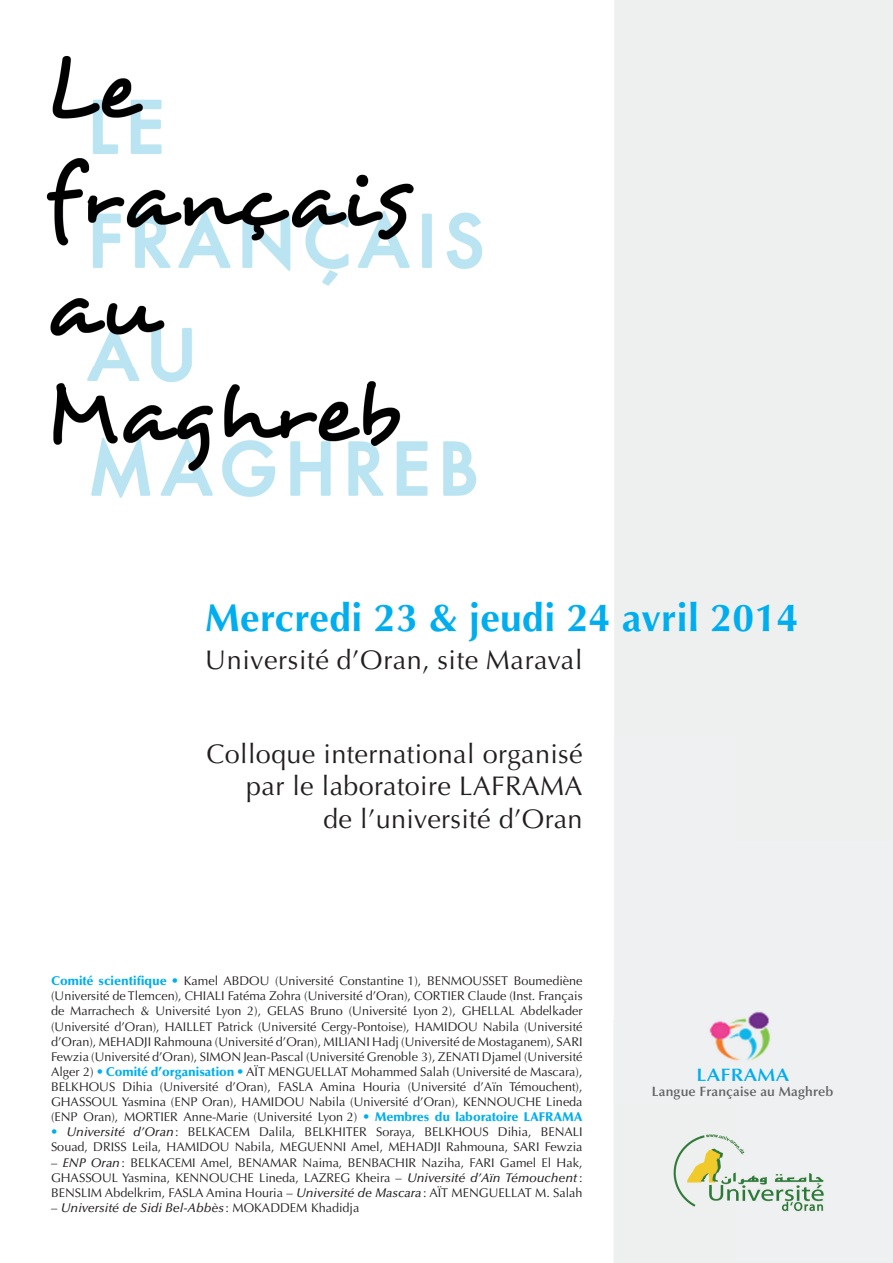
<style>
.page{position:relative;width:893px;height:1263px;background:#fff}
.page>*{position:absolute;margin:0;border:0;box-sizing:border-box;transform-origin:0 0}
.t1{font:700 39px "Optima LT Std";letter-spacing:.01em;color:#00aeef}
.t2{font:27px/32.4px "Optima LT Std";letter-spacing:.01em;color:#231f20;text-align:right}
.t3{font:600 18px "Optima LT Std";letter-spacing:.025em;color:#00aeef;scale:1.1 1}
.t4{font:600 13.5px "Optima LT Std";letter-spacing:.01em;color:#616164}
.t5{font:12.6px/15.1px "Optima LT Std";color:#231f20;text-align:justify}
.t6{font:italic 500 12.6px "Optima LT Std";color:#231f20}
.s1{font-weight:900;color:#00aeef}
.s2{font-weight:500;font-style:italic}
.s3{font-weight:400;font-style:normal}
</style>
<div class="page">
<img style="left:46px;top:0;width:847px;height:1263px">
<h1 class="t1" style="left:205px;top:595px;width:595px">Mercredi 23 &amp; jeudi 24 avril 2014</h1>
<h2 class="t2" style="left:205px;top:644px;width:379px">Université d’Oran, site Maraval</h2>
<h2 class="t2" style="left:207px;top:738px;width:377px">Colloque international organisé par le laboratoire LAFRAMA<br>de l’université d’Oran</h2>
<p class="t5" style="left:51px;top:973px;width:533px"><span class="s1">Comité scientifique •</span> Kamel ABDOU (Université Constantine 1), BENMOUSSET Boumediène (Uni versité de Tlemcen), CHIALI Fatéma Zohra (Université d’Oran), CORTIER Claude (Inst. Français de Marrachech &amp; Université Lyon 2), GELAS Bruno (Université Lyon 2), GHELLAL Abdelkader (Université d’Oran), HAILLET Patrick (Université Cergy-Pontoise), HAMIDOU Nabila (Université d’Oran), MEHADJI Rahmouna (Université d’Oran), MILIANI Hadj (Université de Mostaganem), SARI Fewzia (Université d’Oran), SIMON Jean-Pascal (Université Grenoble 3), ZENATI Djamel (Université Alger 2) <span class="s1">• Comité d’organisation •</span> AÏT MENGUELLAT Mohammed Salah (Université de Mascara), BELKHOUS Dihia (Université d’Oran), FASLA Amina Houria (Université d’Aïn Témouchent), GHASSOUL Yasmina (ENP Oran), HAMIDOU Nabila (Université d’Oran), KENNOUCHE Lineda (ENP Oran), MORTIER Anne-Marie (Université Lyon 2) <span class="s1">• Membres du laboratoire LAFRAMA</span></p>
<p class="t5" style="left:51px;top:1125px;width:533px"><span class="s1">•</span> <span class="s2">Université d’Oran</span> : BELKACEM Dalila, BELKHITER Soraya, BELKHOUS Dihia, BENALI<br>Souad, DRISS Leila, HAMIDOU Nabila, MEGUENNI Amel, MEHADJI Rahmouna, SARI Fewzia</p>
<p class="t5" style="left:51px;top:1155px;width:533px">– <span class="s2">ENP Oran</span> : BELKACEMI Amel, BENAMAR Naima, BENBACHIR Naziha, FARI Gamel El Hak, GHASSOUL Yasmina, KENNOUCHE Lineda, LAZREG Kheira – <span class="s2">Université d’Aïn Témouchent</span> :<br>BENSLIM Abdelkrim, FASLA Amina Houria – <span class="s2">Université de Mascara</span> : AÏT MENGUELLAT M. Salah</p>
<p class="t6" style="left:51px;top:1200px;width:310px"><span class="s3">–</span> Université de Sidi Bel-Abbès <span class="s3">: MOKADDEM Khadidja</span></p>
<h3 class="t3" style="left:697px;top:1064px;width:85px">LAFRAMA</h3>
<p class="t4" style="left:652px;top:1084px;width:183px">Langue Française au Maghreb</p>
</div>
